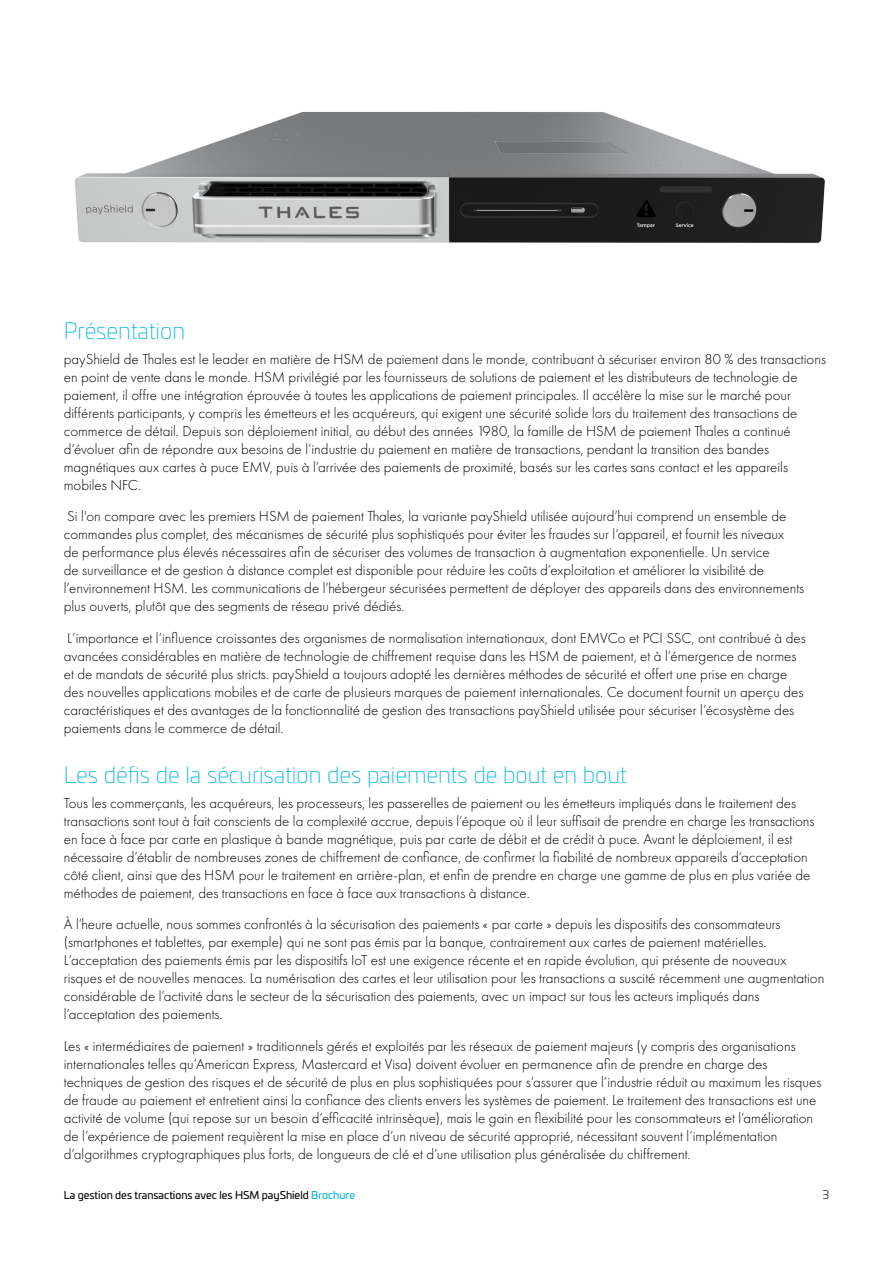
<style>
.page{position:relative;width:893px;height:1263px;background:#fff}
.page>*{position:absolute;margin:0;border:0;box-sizing:border-box;transform-origin:0 0}
.t1{font:200 22.5px "Univia Pro";color:#00b4dd}
.t2{font:300 15px/18px "Futura PT";color:#000}
.t3{font:300 12px "Univia Pro";color:#000}
.t4{font:10.5px "Univia Pro";color:#000}
.s1{color:#00b4dd}
</style>
<div class="page">
<img style="left:75px;top:111px;width:750px;height:132px">
<h1 class="t1" style="left:64px;top:315px;width:123px">Présentation</h1>
<p class="t2" style="left:64px;top:350px;width:764px">payShield de Thales est le leader en matière de HSM de paiement dans le monde, contribuant à sécuriser environ 80 % des transactions en point de vente dans le monde. HSM privilégié par les fournisseurs de solutions de paiement et les distributeurs de technologie de paiement, il offre une intégration éprouvée à toutes les applications de paiement principales. Il accélère la mise sur le marché pour différents participants, y compris les émetteurs et les acquéreurs, qui exigent une sécurité solide lors du traitement des transactions de commerce de détail. Depuis son déploiement initial, au début des années 1980, la famille de HSM de paiement Thales a continué d’évoluer afin de répondre aux besoins de l’industrie du paiement en matière de transactions, pendant la transition des bandes magnétiques aux cartes à puce EMV, puis à l’arrivée des paiements de proximité, basés sur les cartes sans contact et les appareils mobiles NFC.</p>
<p class="t2" style="left:64px;top:507px;width:742px">Si l'on compare avec les premiers HSM de paiement Thales, la variante payShield utilisée aujourd’hui comprend un ensemble de commandes plus complet, des mécanismes de sécurité plus sophistiqués pour éviter les fraudes sur l’appareil, et fournit les niveaux<br>de performance plus élevés nécessaires afin de sécuriser des volumes de transaction à augmentation exponentielle. Un service<br>de surveillance et de gestion à distance complet est disponible pour réduire les coûts d’exploitation et améliorer la visibilité de l’environnement HSM. Les communications de l’hébergeur sécurisées permettent de déployer des appareils dans des environnements plus ouverts, plutôt que des segments de réseau privé dédiés.</p>
<p class="t2" style="left:64px;top:629px;width:744px">L’importance et l’influence croissantes des organismes de normalisation internationaux, dont EMVCo et PCI SSC, ont contribué à des avancées considérables en matière de technologie de chiffrement requise dans les HSM de paiement, et à l’émergence de normes et de mandats de sécurité plus stricts. payShield a toujours adopté les dernières méthodes de sécurité et offert une prise en charge des nouvelles applications mobiles et de carte de plusieurs marques de paiement internationales. Ce document fournit un aperçu des caractéristiques et des avantages de la fonctionnalité de gestion des transactions payShield utilisée pour sécuriser l’écosystème des paiements dans le commerce de détail.</p>
<h1 class="t1" style="left:64px;top:759px;width:564px">Les défis de la sécurisation des paiements de bout en bout</h1>
<p class="t2" style="left:64px;top:794px;width:752px">Tous les commerçants, les acquéreurs, les processeurs, les passerelles de paiement ou les émetteurs impliqués dans le traitement des transactions sont tout à fait conscients de la complexité accrue, depuis l’époque où il leur suffisait de prendre en charge les transactions en face à face par carte en plastique à bande magnétique, puis par carte de débit et de crédit à puce. Avant le déploiement, il est nécessaire d’établir de nombreuses zones de chiffrement de confiance, de confirmer la fiabilité de nombreux appareils d’acceptation côté client, ainsi que des HSM pour le traitement en arrière-plan, et enfin de prendre en charge une gamme de plus en plus variée de méthodes de paiement, des transactions en face à face aux transactions à distance.</p>
<p class="t2" style="left:64px;top:915px;width:762px">À l’heure actuelle, nous sommes confrontés à la sécurisation des paiements « par carte » depuis les dispositifs des consommateurs (smartphones et tablettes, par exemple) qui ne sont pas émis par la banque, contrairement aux cartes de paiement matérielles.<br>L’acceptation des paiements émis par les dispositifs IoT est une exigence récente et en rapide évolution, qui présente de nouveaux risques et de nouvelles menaces. La numérisation des cartes et leur utilisation pour les transactions a suscité récemment une augmentation considérable de l’activité dans le secteur de la sécurisation des paiements, avec un impact sur tous les acteurs impliqués dans l’acceptation des paiements.</p>
<p class="t2" style="left:64px;top:1037px;width:759px">Les « intermédiaires de paiement » traditionnels gérés et exploités par les réseaux de paiement majeurs (y compris des organisations internationales telles qu’American Express, Mastercard et Visa) doivent évoluer en permanence afin de prendre en charge des techniques de gestion des risques et de sécurité de plus en plus sophistiquées pour s’assurer que l’industrie réduit au maximum les risques de fraude au paiement et entretient ainsi la confiance des clients envers les systèmes de paiement. Le traitement des transactions est une activité de volume (qui repose sur un besoin d’efficacité intrinsèque), mais le gain en flexibilité pour les consommateurs et l’amélioration de l’expérience de paiement requièrent la mise en place d’un niveau de sécurité approprié, nécessitant souvent l’implémentation d’algorithmes cryptographiques plus forts, de longueurs de clé et d’une utilisation plus généralisée du chiffrement.</p>
<p class="t4" style="left:64px;top:1187px;width:293px">La gestion des transactions avec les HSM payShield <span class="s1">Brochure</span></p>
<p class="t3" style="left:822px;top:1186px;width:8px">3</p>
</div>
